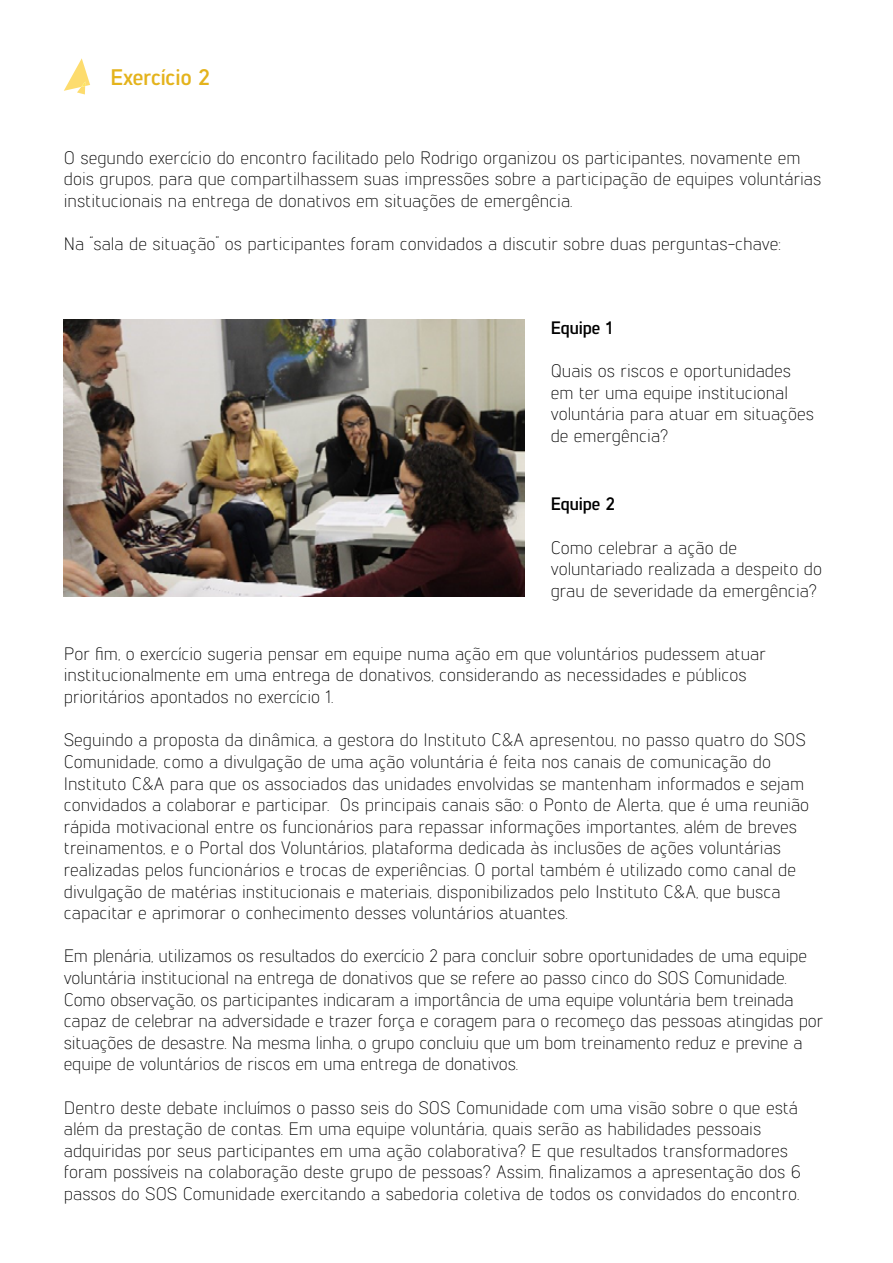
<style>
.page{position:relative;width:893px;height:1263px;background:#fff}
.page>*{position:absolute;margin:0;border:0;box-sizing:border-box;transform-origin:0 0}
.t1{font:700 22.5px "Lintel";color:#e4b31c}
.t2{font:300 18px/21.6px "Lintel";color:#000}
.t3{font:700 18px "Lintel";color:#000}
</style>
<div class="page">
<img style="left:64px;top:319px;width:460px;height:278px">
<svg style="left:64px;top:58px;width:26px;height:36px"></svg>
<p class="t1" style="left:111px;top:61px;width:101px">Exercício 2</p>
<p class="t2" style="left:64px;top:146px;width:759px">O segundo exercício do encontro facilitado pelo Rodrigo organizou os participantes, novamente em dois grupos, para que compartilhassem suas impressões sobre a participação de equipes voluntárias institucionais na entrega de donativos em situações de emergência.</p>
<p class="t2" style="left:64px;top:232px;width:718px">Na “sala de situação” os participantes foram convidados a discutir sobre duas perguntas-chave:</p>
<p class="t3" style="left:551px;top:315px;width:63px">Equipe 1</p>
<p class="t2" style="left:551px;top:359px;width:265px">Quais os riscos e oportunidades em ter uma equipe institucional voluntária para atuar em situações de emergência?</p>
<p class="t3" style="left:551px;top:491px;width:66px">Equipe 2</p>
<p class="t2" style="left:551px;top:535px;width:273px">Como celebrar a ação de voluntariado realizada a despeito do grau de severidade da emergência?</p>
<p class="t2" style="left:64px;top:642px;width:704px">Por fim, o exercício sugeria pensar em equipe numa ação em que voluntários pudessem atuar institucionalmente em uma entrega de donativos, considerando as necessidades e públicos prioritários apontados no exercício 1.</p>
<p class="t2" style="left:64px;top:728px;width:747px">Seguindo a proposta da dinâmica, a gestora do Instituto C&amp;A apresentou, no passo quatro do SOS Comunidade, como a divulgação de uma ação voluntária é feita nos canais de comunicação do Instituto C&amp;A para que os associados das unidades envolvidas se mantenham informados e sejam convidados a colaborar e participar. Os principais canais são: o Ponto de Alerta, que é uma reunião rápida motivacional entre os funcionários para repassar informações importantes, além de breves treinamentos, e o Portal dos Voluntários, plataforma dedicada às inclusões de ações voluntárias realizadas pelos funcionários e trocas de experiências. O portal também é utilizado como canal de divulgação de matérias institucionais e materiais, disponibilizados pelo Instituto C&amp;A, que busca capacitar e aprimorar o conhecimento desses voluntários atuantes.</p>
<p class="t2" style="left:64px;top:944px;width:761px">Em plenária, utilizamos os resultados do exercício 2 para concluir sobre oportunidades de uma equipe voluntária institucional na entrega de donativos que se refere ao passo cinco do SOS Comunidade.<br>Como observação, os participantes indicaram a importância de uma equipe voluntária bem treinada capaz de celebrar na adversidade e trazer força e coragem para o recomeço das pessoas atingidas por situações de desastre. Na mesma linha, o grupo concluiu que um bom treinamento reduz e previne a equipe de voluntários de riscos em uma entrega de donativos.</p>
<p class="t2" style="left:64px;top:1095px;width:739px">Dentro deste debate incluímos o passo seis do SOS Comunidade com uma visão sobre o que está além da prestação de contas. Em uma equipe voluntária, quais serão as habilidades pessoais adquiridas por seus participantes em uma ação colaborativa? E que resultados transformadores foram possíveis na colaboração deste grupo de pessoas? Assim, finalizamos a apresentação dos 6 passos do SOS Comunidade exercitando a sabedoria coletiva de todos os convidados do encontro.</p>
</div>
